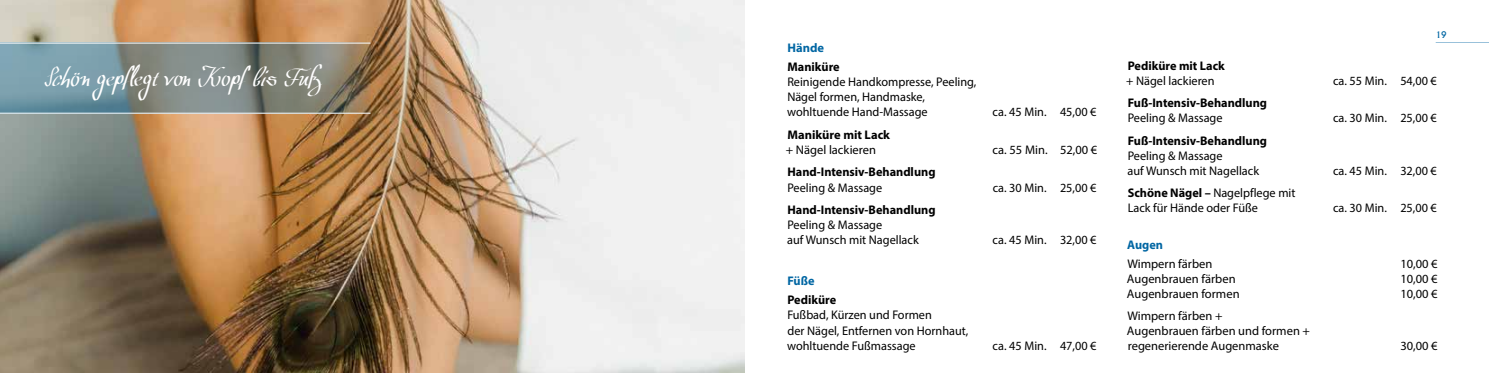
<style>
.page{position:relative;width:1489px;height:373px;background:#fff}
.page>*{position:absolute;margin:0;border:0;box-sizing:border-box;transform-origin:0 0}
.t1{font:22.5px "Wolgast Script";letter-spacing:-.05em;color:#fff}
.t2{font:12.5px/15.1px "Myriad Pro";color:#000}
.t3{font:700 12.5px "Myriad Pro";color:#000}
.t4{font:700 12.5px "Myriad Pro";color:#0066a3}
.t5{font:500 8.75px "Albertus";color:#0066a3}
.s1{font-weight:700}
</style>
<div class="page">
<hr style="left:1435px;top:42px;width:53px;height:1px;background:#0066a3">
<img style="left:0;top:0;width:744px;height:372px">
<svg style="left:0;top:44px;width:370px;height:68px;background:#7c8a88"></svg>
<hr style="left:0;top:112px;width:370px;height:1px;background:#fff">
<hr style="left:0;top:43px;width:370px;height:1px;background:#fff">
<h1 class="t1" style="left:44px;top:64px;width:279px">Schön gepflegt von Kopf bis Fuß</h1>
<p class="t4" style="left:787px;top:40px;width:38px">Hände</p>
<p class="t3" style="left:787px;top:58px;width:54px">Maniküre</p>
<p class="t2" style="left:787px;top:74px;width:191px">Reinigende Handkompresse, Peeling,<br>Nägel formen, Handmaske, wohltuende Hand-Massage</p>
<p class="t2" style="left:992px;top:104px;width:105px">ca. 45 Min. 45,00 €</p>
<p class="t3" style="left:787px;top:126px;width:104px">Maniküre mit Lack</p>
<p class="t2" style="left:785px;top:142px;width:92px">+ Nägel lackieren</p>
<p class="t2" style="left:992px;top:142px;width:106px">ca. 55 Min. 52,00 €</p>
<p class="t3" style="left:787px;top:164px;width:149px">Hand-Intensiv-Behandlung</p>
<p class="t2" style="left:787px;top:179px;width:96px">Peeling &amp; Massage</p>
<p class="t2" style="left:992px;top:179px;width:105px">ca. 30 Min. 25,00 €</p>
<p class="t3" style="left:787px;top:201px;width:149px">Hand-Intensiv-Behandlung</p>
<p class="t2" style="left:787px;top:217px;width:133px">Peeling &amp; Massage<br>auf Wunsch mit Nagellack</p>
<p class="t2" style="left:992px;top:232px;width:105px">ca. 45 Min. 32,00 €</p>
<p class="t4" style="left:787px;top:272px;width:29px">Füße</p>
<p class="t3" style="left:787px;top:291px;width:50px">Pediküre</p>
<p class="t2" style="left:787px;top:307px;width:183px">Fußbad, Kürzen und Formen<br>der Nägel, Entfernen von Hornhaut, wohltuende Fußmassage</p>
<p class="t2" style="left:992px;top:337px;width:105px">ca. 45 Min. 47,00 €</p>
<p class="t5" style="left:1435px;top:29px;width:12px">19</p>
<p class="t3" style="left:1127px;top:58px;width:99px">Pediküre mit Lack</p>
<p class="t2" style="left:1126px;top:73px;width:90px">+ Nägel lackieren</p>
<p class="t2" style="left:1332px;top:73px;width:105px">ca. 55 Min. 54,00 €</p>
<p class="t3" style="left:1127px;top:95px;width:141px">Fuß-Intensiv-Behandlung</p>
<p class="t2" style="left:1127px;top:110px;width:96px">Peeling &amp; Massage</p>
<p class="t2" style="left:1332px;top:110px;width:105px">ca. 30 Min. 25,00 €</p>
<p class="t3" style="left:1127px;top:132px;width:141px">Fuß-Intensiv-Behandlung</p>
<p class="t2" style="left:1127px;top:147px;width:133px">Peeling &amp; Massage<br>auf Wunsch mit Nagellack</p>
<p class="t2" style="left:1332px;top:162px;width:105px">ca. 45 Min. 32,00 €</p>
<p class="t2" style="left:1127px;top:184px;width:169px"><span class="s1">Schöne Nägel –</span> Nagelpflege mit<br>Lack für Hände oder Füße</p>
<p class="t2" style="left:1332px;top:199px;width:105px">ca. 30 Min. 25,00 €</p>
<p class="t4" style="left:1127px;top:236px;width:37px">Augen</p>
<p class="t2" style="left:1127px;top:255px;width:86px">Wimpern färben</p>
<p class="t2" style="left:1400px;top:255px;width:39px">10,00 €</p>
<p class="t2" style="left:1126px;top:270px;width:110px">Augenbrauen färben</p>
<p class="t2" style="left:1400px;top:270px;width:39px">10,00 €</p>
<p class="t2" style="left:1126px;top:285px;width:114px">Augenbrauen formen</p>
<p class="t2" style="left:1400px;top:285px;width:39px">10,00 €</p>
<p class="t2" style="left:1126px;top:307px;width:184px">Wimpern färben +<br>Augenbrauen färben und formen + regenerierende Augenmaske</p>
<p class="t2" style="left:1400px;top:337px;width:39px">30,00 €</p>
</div>
